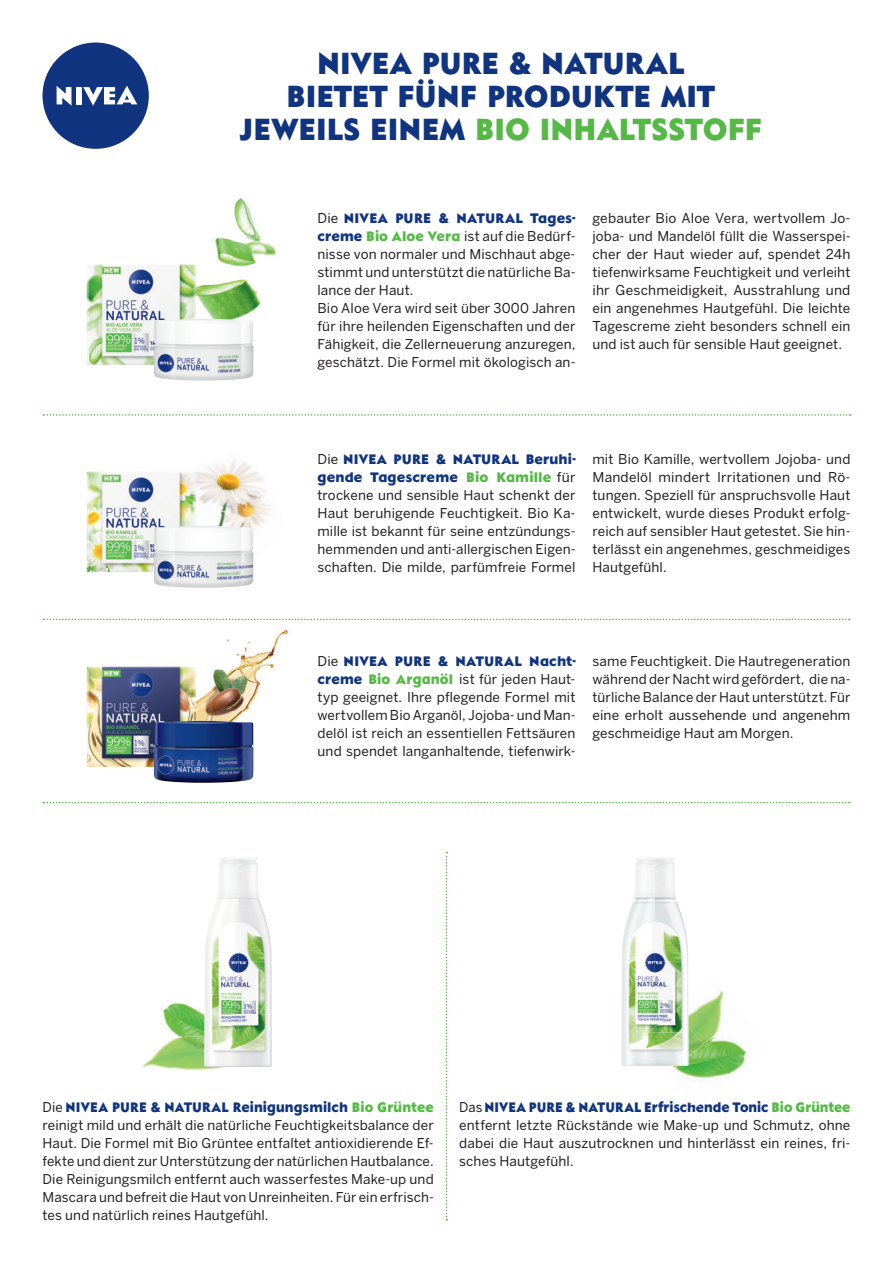
<style>
.page{position:relative;width:893px;height:1263px;background:#fff}
.page>*{position:absolute;margin:0;border:0;box-sizing:border-box;transform-origin:0 0}
.t1{font:700 30px/33px "Nivea";color:#10347f;text-align:center}
.t2{font:13.5px/18px "Benton Sans";letter-spacing:.01em;color:#231f20;text-align:justify}
.t3{font:700 13.5px/18px "Nivea";letter-spacing:.01em;color:#10347f}
.t4{font:700 13.5px "Nivea";letter-spacing:.01em;color:#10347f;scale:.96 1}
.s1{color:#56b947}
.s2{font-family:"Benton Sans";font-weight:400;color:#231f20}
.s3{font-family:"Nivea";font-weight:700;color:#10347f}
.s4{font-family:"Nivea";font-weight:700;color:#56b947}
</style>
<div class="page">
<div style="left:43px;top:43px;width:106px;height:106px;background:#10347f;border-radius:50%"></div>
<svg style="left:83px;top:86px;width:54px;height:20px"></svg>
<div style="left:77px;top:87px;width:5px;height:17px;background:#fff"></div>
<svg style="left:57px;top:86px;width:14px;height:20px"></svg>
<img style="left:195px;top:197px;width:82px;height:122px">
<img style="left:87px;top:264px;width:108px;height:101px">
<img style="left:154px;top:319px;width:99px;height:62px">
<img style="left:248px;top:509px;width:24px;height:49px">
<img style="left:230px;top:460px;width:41px;height:49px">
<img style="left:195px;top:509px;width:53px;height:17px">
<img style="left:195px;top:464px;width:35px;height:61px">
<img style="left:87px;top:471px;width:108px;height:101px">
<img style="left:154px;top:526px;width:99px;height:62px">
<img style="left:195px;top:630px;width:95px;height:122px">
<img style="left:87px;top:666px;width:108px;height:101px">
<img style="left:154px;top:721px;width:99px;height:62px">
<img style="left:163px;top:1002px;width:41px;height:34px">
<img style="left:141px;top:1036px;width:82px;height:35px">
<img style="left:731px;top:1044px;width:16px;height:29px">
<img style="left:687px;top:1044px;width:44px;height:35px">
<img style="left:688px;top:990px;width:49px;height:54px">
<img style="left:672px;top:1026px;width:31px;height:49px">
<img style="left:688px;top:1102px;width:12px;height:7px">
<svg style="left:43px;top:414px;width:808px;height:2px"></svg>
<svg style="left:43px;top:619px;width:807px;height:1px"></svg>
<svg style="left:43px;top:802px;width:807px;height:1px"></svg>
<img style="left:214px;top:858px;width:48px;height:51px">
<img style="left:205px;top:909px;width:67px;height:105px">
<img style="left:231px;top:1014px;width:41px;height:53px">
<img style="left:204px;top:994px;width:27px;height:73px">
<img style="left:631px;top:857px;width:48px;height:52px">
<img style="left:621px;top:909px;width:67px;height:104px">
<img style="left:621px;top:1013px;width:28px;height:53px">
<img style="left:649px;top:999px;width:39px;height:33px">
<img style="left:638px;top:1032px;width:50px;height:34px">
<svg style="left:446px;top:852px;width:1px;height:368px"></svg>
<h1 class="t1" style="left:240px;top:45px;width:524px">NIVEA PURE &amp; NATURAL<br>BIETET FÜNF PRODUKTE MIT<br>JEWEILS EINEM <span class="s1">BIO INHALTSSTOFF</span></h1>
<p class="t3" style="left:317px;top:209px;width:259px"><span class="s2">Die</span> NIVEA PURE &amp; NATURAL Tages-</p>
<p class="t2" style="left:317px;top:227px;width:259px;text-align:left"><span class="s3">creme</span> <span class="s4">Bio Aloe Vera</span> ist auf die Bedürf&shy;nisse von normaler und Mischhaut abge&shy;stimmt und unterstützt die natürliche Ba&shy;lance der Haut.<br>Bio Aloe Vera wird seit über 3000 Jahren für ihre heilenden Eigenschaften und der Fähigkeit, die Zellerneuerung anzuregen, geschätzt. Die Formel mit ökologisch an-</p>
<p class="t2" style="left:592px;top:209px;width:259px">gebauter Bio Aloe Vera, wertvollem Jo&shy;joba- und Mandelöl füllt die Wasserspei&shy;cher der Haut wieder auf, spendet 24h tiefenwirksame Feuchtigkeit und verleiht ihr Geschmeidigkeit, Ausstrahlung und ein angenehmes Hautgefühl. Die leichte Tagescreme zieht besonders schnell ein und ist auch für sensible Haut geeignet.</p>
<p class="t3" style="left:317px;top:450px;width:259px"><span class="s2">Die</span> NIVEA PURE &amp; NATURAL Beruhi&shy;gende Tagescreme <span class="s1">Bio Kamille</span> <span class="s2">für</span></p>
<p class="t2" style="left:317px;top:486px;width:259px">trockene und sensible Haut schenkt der Haut beruhigende Feuchtigkeit. Bio Ka&shy;mille ist bekannt für seine entzündungs&shy;hemmenden und anti-allergischen Eigen&shy;schaften. Die milde, parfümfreie Formel</p>
<p class="t2" style="left:592px;top:450px;width:259px">mit Bio Kamille, wertvollem Jojoba- und Mandelöl mindert Irritationen und Rö&shy;tungen. Speziell für anspruchsvolle Haut entwickelt, wurde dieses Produkt erfolg&shy;reich auf sensibler Haut getestet. Sie hin&shy;terlässt ein angenehmes, geschmeidiges Hautgefühl.</p>
<p class="t3" style="left:317px;top:652px;width:259px"><span class="s2">Die</span> NIVEA PURE &amp; NATURAL Nacht-</p>
<p class="t2" style="left:317px;top:670px;width:259px"><span class="s3">creme</span> <span class="s4">Bio Arganöl</span> ist für jeden Haut&shy;typ geeignet. Ihre pflegende Formel mit wertvollem Bio Arganöl, Jojoba- und Man&shy;delöl ist reich an essentiellen Fettsäuren und spendet langanhaltende, tiefenwirk-</p>
<p class="t2" style="left:592px;top:652px;width:259px">same Feuchtigkeit. Die Hautregeneration während der Nacht wird gefördert, die na&shy;türliche Balance der Haut unterstützt. Für eine erholt aussehende und angenehm geschmeidige Haut am Morgen.</p>
<p class="t3" style="left:43px;top:1098px;width:393px"><span class="s2">Die</span> NIVEA PURE &amp; NATURAL Reinigungsmilch <span class="s1">Bio Grüntee</span></p>
<p class="t2" style="left:43px;top:1116px;width:393px">reinigt mild und erhält die natürliche Feuchtigkeitsbalance der Haut. Die Formel mit Bio Grüntee entfaltet antioxidierende Ef&shy;fekte und dient zur Unterstützung der natürlichen Hautbalance.<br>Die Reinigungsmilch entfernt auch wasserfestes Make-up und Mascara und befreit die Haut von Unreinheiten. Für ein erfrisch&shy;tes und natürlich reines Hautgefühl.</p>
<p class="t4" style="left:459px;top:1098px;width:409px"><span class="s2">Das</span> NIVEA PURE &amp; NATURAL Erfrischende Tonic <span class="s1">Bio Grüntee</span></p>
<p class="t2" style="left:459px;top:1116px;width:393px">entfernt letzte Rückstände wie Make-up und Schmutz, ohne dabei die Haut auszutrocknen und hinterlässt ein reines, fri&shy;sches Hautgefühl.</p>
</div>
